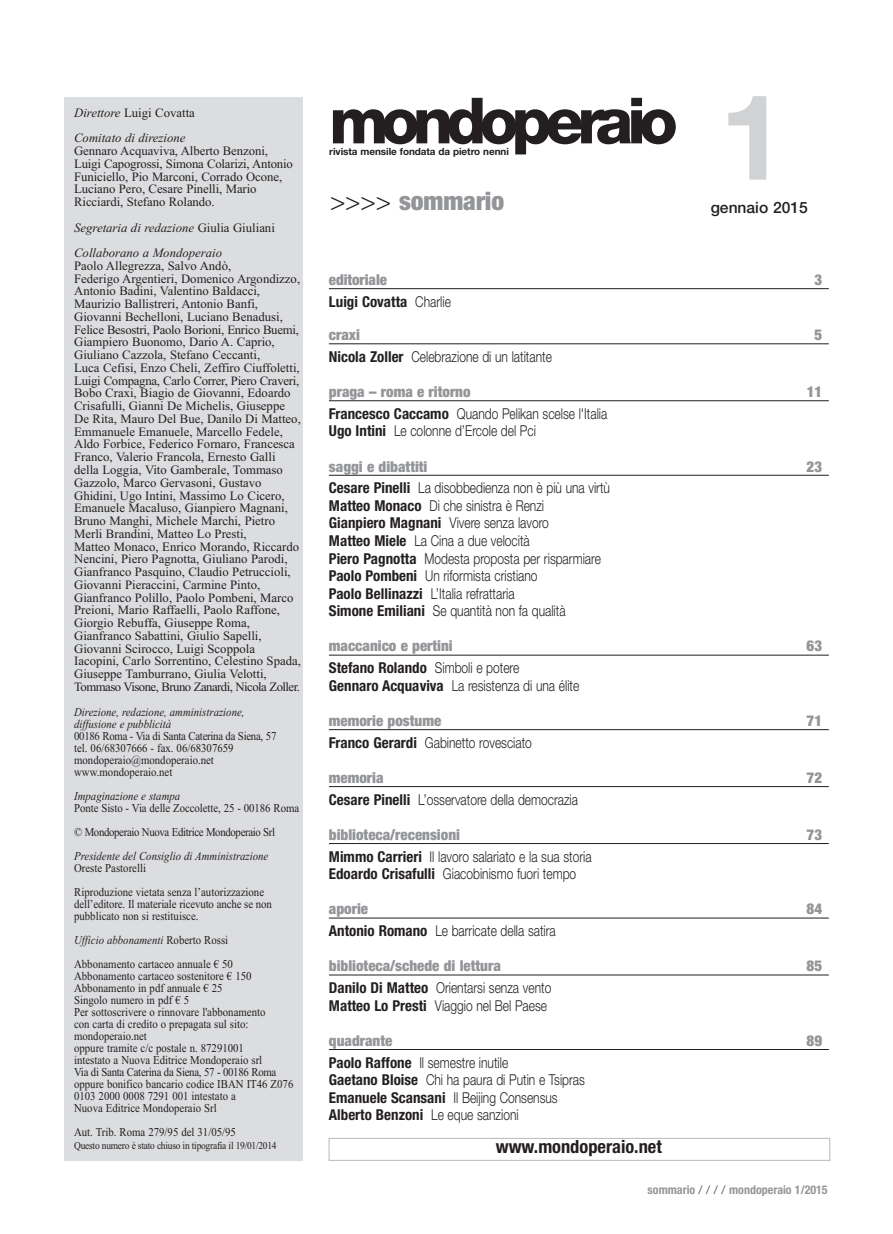
<style>
.page{position:relative;width:893px;height:1234px;background:#fff}
.page>*{position:absolute;margin:0;border:0;box-sizing:border-box;transform-origin:0 0}
.t1{font:800 63.75px "Helvetica Neue";letter-spacing:-.105em;color:#231f20}
.t2{font:900 condensed 25.5px "Helvetica Neue";color:#939598}
.t3{font:700 condensed 18.15px "Helvetica Neue";color:#231f20}
.t4{font:500 15.6px "Helvetica Neue";color:#231f20}
.t5{font:300 15px/17.5px "Helvetica Neue";color:#231f20;scale:.8 1}
.t6{font:900 condensed 15px "Helvetica Neue";color:#939598}
.t7{font:700 condensed 15px "Helvetica Neue";color:#231f20}
.t8{font:12.75px/12.8px "Times New Roman";color:#231f20}
.t9{font:italic 12.75px/25.5px "Times New Roman";color:#231f20}
.t10{font:12px/12px "Times New Roman";color:#231f20;scale:.9 1}
.t11{font:italic 12px/12px "Times New Roman";color:#231f20;scale:.9 1}
.t12{font:12px/24px "Times New Roman";letter-spacing:-.03em;color:#231f20;scale:.9 1}
.t13{font:700 condensed 12px "Helvetica Neue";color:#939598}
.t14{font:10.5px "Times New Roman";letter-spacing:-.025em;color:#231f20;scale:.9 1}
.t15{font:700 9.9px "Helvetica Neue";letter-spacing:-.005em;color:#231f20}
.s1{font-weight:700;font-size:119.25px;color:#d1d2d4}
.s2{font-style:normal}
.s3{font-style:italic}
.s4{font-weight:300;font-stretch:normal;color:#231f20}
.s5{font-weight:300;font-stretch:normal}
.s6{font-weight:700;font-stretch:condensed}
</style>
<div class="page">
<div style="left:65px;top:97px;width:238px;height:1063px;background:#dcdddf"></div>
<div style="left:329px;top:1137px;width:501px;height:23px;border:1px solid #bcbdc0"></div>
<hr style="left:329px;top:288px;width:500px;height:1px;background:#231f20">
<hr style="left:329px;top:343px;width:500px;height:1px;background:#231f20">
<hr style="left:329px;top:400px;width:500px;height:1px;background:#231f20">
<hr style="left:329px;top:475px;width:500px;height:1px;background:#231f20">
<hr style="left:329px;top:654px;width:500px;height:1px;background:#231f20">
<hr style="left:329px;top:729px;width:500px;height:1px;background:#231f20">
<hr style="left:329px;top:786px;width:500px;height:1px;background:#231f20">
<hr style="left:329px;top:843px;width:500px;height:1px;background:#231f20">
<hr style="left:329px;top:917px;width:500px;height:1px;background:#231f20">
<hr style="left:329px;top:974px;width:500px;height:1px;background:#231f20">
<hr style="left:329px;top:1048px;width:500px;height:1px;background:#231f20">
<h1 class="t1" style="left:329px;top:98px;width:458px">mondoperaio <span class="s1">1</span></h1>
<p class="t9" style="left:74px;top:100px;width:122px">Direttore <span class="s2">Luigi Covatta<br></span>Comitato di direzione</p>
<p class="t8" style="left:74px;top:144px;width:220px">Gennaro Acquaviva, Alberto Benzoni, Luigi Capogrossi, Simona Colarizi, Antonio Funiciello, Pio Marconi, Corrado Ocone, Luciano Pero, Cesare Pinelli, Mario Ricciardi, Stefano Rolando.</p>
<p class="t9" style="left:74px;top:214px;width:202px">Segretaria di redazione <span class="s2">Giulia Giuliani<br></span>Collaborano a Mondoperaio</p>
<p class="t8" style="left:74px;top:259px;width:228px">Paolo Allegrezza, Salvo Andò,<br>Federigo Argentieri, Domenico Argondizzo, Antonio Badini, Valentino Baldacci, Maurizio Ballistreri, Antonio Banfi, Giovanni Bechelloni, Luciano Benadusi, Felice Besostri, Paolo Borioni, Enrico Buemi, Giampiero Buonomo, Dario A. Caprio, Giuliano Cazzola, Stefano Ceccanti,<br>Luca Cefisi, Enzo Cheli, Zeffiro Ciuffoletti, Luigi Compagna, Carlo Correr, Piero Craveri, Bobo Craxi, Biagio de Giovanni, Edoardo Crisafulli, Gianni De Michelis, Giuseppe De Rita, Mauro Del Bue, Danilo Di Matteo, Emmanuele Emanuele, Marcello Fedele, Aldo Forbice, Federico Fornaro, Francesca Franco, Valerio Francola, Ernesto Galli della Loggia, Vito Gamberale, Tommaso Gazzolo, Marco Gervasoni, Gustavo Ghidini, Ugo Intini, Massimo Lo Cicero, Emanuele Macaluso, Gianpiero Magnani, Bruno Manghi, Michele Marchi, Pietro Merli Brandini, Matteo Lo Presti,<br>Matteo Monaco, Enrico Morando, Riccardo Nencini, Piero Pagnotta, Giuliano Parodi, Gianfranco Pasquino, Claudio Petruccioli, Giovanni Pieraccini, Carmine Pinto, Gianfranco Polillo, Paolo Pombeni, Marco Preioni, Mario Raffaelli, Paolo Raffone, Giorgio Rebuffa, Giuseppe Roma, Gianfranco Sabattini, Giulio Sapelli, Giovanni Scirocco, Luigi Scoppola Iacopini, Carlo Sorrentino, Celestino Spada, Giuseppe Tamburrano, Giulia Velotti, Tommaso Visone, Bruno Zanardi, Nicola Zoller.</p>
<p class="t11" style="left:74px;top:705px;width:191px">Direzione, redazione, amministrazione, diffusione e pubblicità</p>
<p class="t10" style="left:74px;top:729px;width:226px">00186 Roma - Via di Santa Caterina da Siena, 57 tel. 06/68307666 - fax. 06/68307659 mondoperaio@mondoperaio.net www.mondoperaio.net</p>
<p class="t11" style="left:74px;top:789px;width:119px">Impaginazione e stampa</p>
<p class="t12" style="left:74px;top:795px;width:252px">Ponte Sisto - Via delle Zoccolette, 25 - 00186 Roma © Mondoperaio Nuova Editrice Mondoperaio Srl</p>
<p class="t11" style="left:74px;top:849px;width:217px">Presidente del Consiglio di Amministrazione</p>
<p class="t10" style="left:74px;top:855px;width:213px;line-height:24px">Oreste Pastorelli<br>Riproduzione vietata senza l’autorizzazione</p>
<p class="t10" style="left:74px;top:897px;width:221px">dell’editore. Il materiale ricevuto anche se non pubblicato non si restituisce.</p>
<p class="t10" style="left:74px;top:927px;width:178px;line-height:24px"><span class="s3">Ufficio abbonamenti</span> Roberto Rossi<br>Abbonamento cartaceo annuale € 50</p>
<p class="t10" style="left:74px;top:969px;width:245px">Abbonamento cartaceo sostenitore € 150<br>Abbonamento in pdf annuale € 25<br>Singolo numero in pdf € 5<br>Per sottoscrivere o rinnovare l'abbonamento<br>con carta di credito o prepagata sul sito: mondoperaio.net<br>oppure tramite c/c postale n. 87291001<br>intestato a Nuova Editrice Mondoperaio srl<br>Via di Santa Caterina da Siena, 57 - 00186 Roma oppure bonifico bancario codice IBAN IT46 Z076<br>0103 2000 0008 7291 001 intestato a<br>Nuova Editrice Mondoperaio Srl</p>
<p class="t10" style="left:74px;top:1125px;width:181px">Aut. Trib. Roma 279/95 del 31/05/95</p>
<p class="t14" style="left:74px;top:1138px;width:227px">Questo numero è stato chiuso in tipografia il 19/01/2014</p>
<h3 class="t3" style="left:496px;top:1131px;width:168px">www.mondoperaio.net</h3>
<p class="t15" style="left:329px;top:143px;width:181px">rivista mensile fondata da pietro nenni</p>
<h2 class="t2" style="left:330px;top:180px;width:176px"><span class="s4">&gt;&gt;&gt;&gt;</span> sommario</h2>
<p class="t4" style="left:711px;top:195px;width:99px">gennaio 2015</p>
<p class="t6" style="left:329px;top:274px;width:60px">editoriale</p>
<p class="t6" style="left:814px;top:274px;width:9px">3</p>
<p class="t7" style="left:329px;top:296px;width:123px">Luigi Covatta <span class="s5">Charlie</span></p>
<p class="t6" style="left:329px;top:329px;width:33px">craxi</p>
<p class="t6" style="left:814px;top:329px;width:9px">5</p>
<p class="t5" style="left:329px;top:347px;width:280px"><span class="s6">Nicola Zoller</span> Celebrazione di un latitante</p>
<p class="t6" style="left:329px;top:386px;width:143px">praga – roma e ritorno</p>
<p class="t6" style="left:807px;top:386px;width:17px">11</p>
<p class="t5" style="left:329px;top:404px;width:350px"><span class="s6">Francesco Caccamo</span> Quando Pelikan scelse l'Italia<br><span class="s6">Ugo Intini</span> Le colonne d’Ercole del Pci</p>
<p class="t6" style="left:329px;top:460px;width:100px">saggi e dibattiti</p>
<p class="t6" style="left:807px;top:460px;width:17px">23</p>
<p class="t5" style="left:329px;top:478px;width:353px"><span class="s6">Cesare Pinelli</span> La disobbedienza non è più una virtù <span class="s6">Matteo Monaco</span> Di che sinistra è Renzi<br><span class="s6">Gianpiero Magnani</span> Vivere senza lavoro<br><span class="s6">Matteo Miele</span> La Cina a due velocità<br><span class="s6">Piero Pagnotta</span> Modesta proposta per risparmiare <span class="s6">Paolo Pombeni</span> Un riformista cristiano<br><span class="s6">Paolo Bellinazzi</span> L’Italia refrattaria<br><span class="s6">Simone Emiliani</span> Se quantità non fa qualità</p>
<p class="t6" style="left:329px;top:640px;width:125px">maccanico e pertini</p>
<p class="t6" style="left:807px;top:640px;width:17px">63</p>
<p class="t5" style="left:329px;top:658px;width:314px"><span class="s6">Stefano Rolando</span> Simboli e potere<br><span class="s6">Gennaro Acquaviva</span> La resistenza di una élite</p>
<p class="t6" style="left:329px;top:715px;width:114px">memorie postume</p>
<p class="t6" style="left:807px;top:715px;width:17px">71</p>
<p class="t5" style="left:329px;top:732px;width:255px"><span class="s6">Franco Gerardi</span> Gabinetto rovesciato</p>
<p class="t6" style="left:329px;top:772px;width:56px">memoria</p>
<p class="t6" style="left:807px;top:772px;width:17px">72</p>
<p class="t5" style="left:329px;top:789px;width:313px"><span class="s6">Cesare Pinelli</span> L’osservatore della democrazia</p>
<p class="t6" style="left:329px;top:828px;width:133px">biblioteca/recensioni</p>
<p class="t6" style="left:807px;top:828px;width:17px">73</p>
<p class="t5" style="left:329px;top:846px;width:330px"><span class="s6">Mimmo Carrieri</span> Il lavoro salariato e la sua storia<br><span class="s6">Edoardo Crisafulli</span> Giacobinismo fuori tempo</p>
<p class="t6" style="left:329px;top:903px;width:41px">aporie</p>
<p class="t6" style="left:807px;top:903px;width:17px">84</p>
<p class="t5" style="left:329px;top:920px;width:285px"><span class="s6">Antonio Romano</span> Le barricate della satira</p>
<p class="t6" style="left:329px;top:960px;width:173px">biblioteca/schede di lettura</p>
<p class="t6" style="left:807px;top:960px;width:17px">85</p>
<p class="t5" style="left:329px;top:977px;width:279px"><span class="s6">Danilo Di Matteo</span> Orientarsi senza vento<br><span class="s6">Matteo Lo Presti</span> Viaggio nel Bel Paese</p>
<p class="t6" style="left:329px;top:1034px;width:65px">quadrante</p>
<p class="t6" style="left:807px;top:1034px;width:17px">89</p>
<p class="t5" style="left:329px;top:1052px;width:321px"><span class="s6">Paolo Raffone</span> Il semestre inutile<br><span class="s6">Gaetano Bloise</span> Chi ha paura di Putin e Tsipras <span class="s6">Emanuele Scansani</span> Il Beijing Consensus <span class="s6">Alberto Benzoni</span> Le eque sanzioni</p>
<p class="t13" style="left:648px;top:1179px;width:182px">sommario <span class="s4">/ / / /</span> mondoperaio 1/2015</p>
</div>
